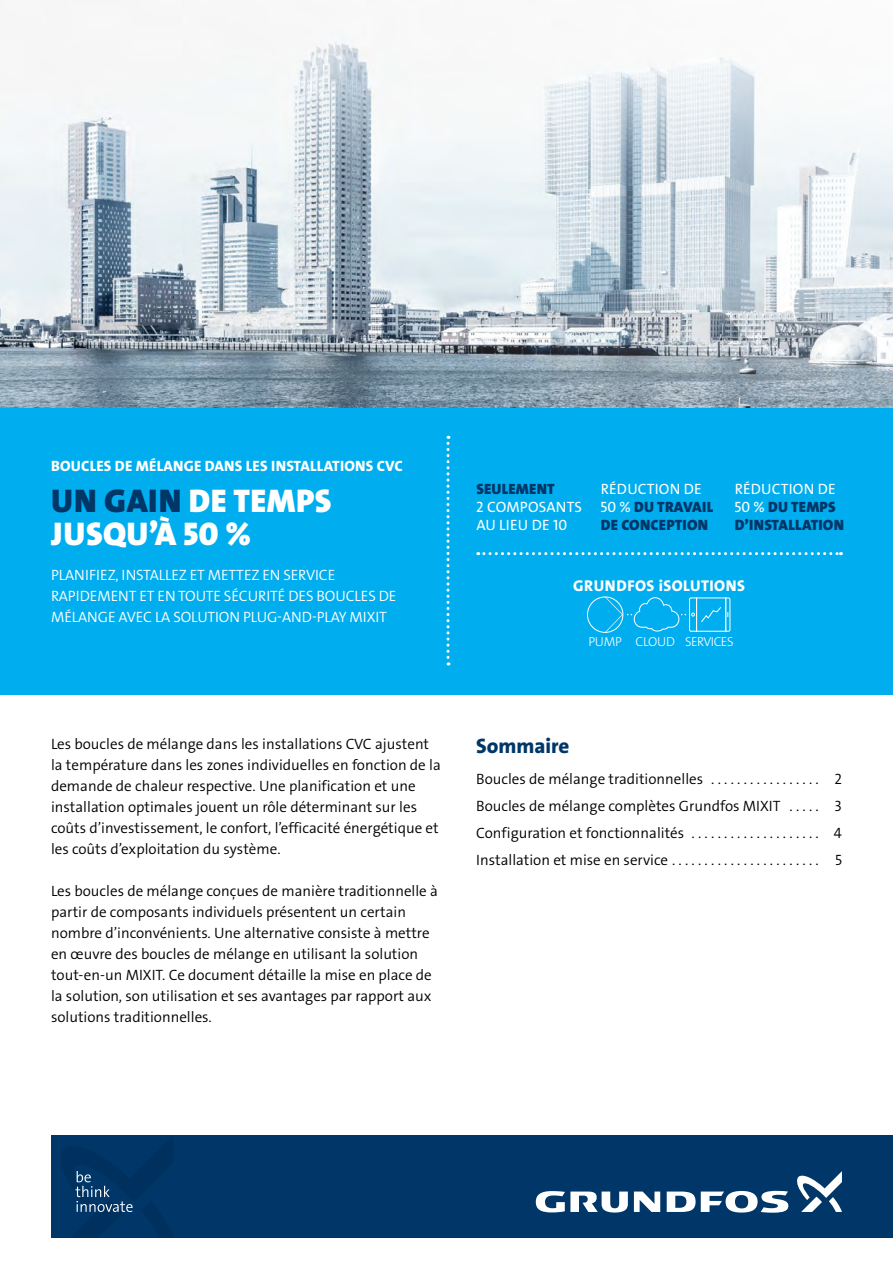
<style>
.page{position:relative;width:893px;height:1263px;background:#fff}
.page>*{position:absolute;margin:0;border:0;box-sizing:border-box;transform-origin:0 0}
.t1{font:33px/33px "Grundfos The Sans V2 OT 9 BL";letter-spacing:.015em;color:#fff}
.t2{font:21px "Grundfos The Sans V2 OT 8 XB";color:#003768}
.t3{font:15.6px "Grundfos The Sans V2 OT 8 XB";letter-spacing:.03em;color:#fff}
.t4{font:15px/21px "Grundfos The Sans V2 OT 4 SL";color:#000}
.t5{font:15px/21px "Grundfos The Sans V2 OT 4 SL";letter-spacing:-.005em;color:#fff}
.t6{font:15px/18px "Grundfos The Sans V2 OT 9 BL";letter-spacing:.015em;color:#003768}
.t7{font:15px/18px "Grundfos The Sans V2 OT 5 R";letter-spacing:.015em;color:#fff}
.t8{font:15px "Grundfos The Sans V2 OT 8 XB";letter-spacing:.015em;color:#fff}
.t9{font:13.05px "Grundfos The Sans V2 OT 3 L";letter-spacing:-.04em;color:#fff}
.s1{color:#003768}
.s2{font-family:"Grundfos The Sans V2 OT 5 R";color:#fff}
</style>
<div class="page">
<div style="left:51px;top:1135px;width:842px;height:102px;background:#003768"></div>
<svg style="left:634px;top:1191px;width:26px;height:21px"></svg>
<svg style="left:536px;top:1191px;width:92px;height:21px"></svg>
<svg style="left:667px;top:1191px;width:121px;height:22px"></svg>
<svg style="left:797px;top:1171px;width:45px;height:41px"></svg>
<svg style="left:61px;top:1137px;width:112px;height:100px"></svg>
<img style="left:0;top:37px;width:893px;height:371px">
<div style="left:0;top:408px;width:893px;height:286px;background:#00aeef"></div>
<div style="left:587px;top:597px;width:36px;height:36px;border:1px solid #fff;border-radius:50%"></div>
<svg style="left:605px;top:597px;width:125px;height:36px"></svg>
<svg style="left:446px;top:436px;width:3px;height:229px"></svg>
<svg style="left:478px;top:552px;width:363px;height:3px"></svg>
<p class="t8" style="left:51px;top:456px;width:353px">BOUCLES DE MÉLANGE DANS LES INSTALLATIONS CVC</p>
<h1 class="t1" style="left:51px;top:485px;width:282px"><span class="s1">UN GAIN</span> DE TEMPS<br>JUSQU’À 50 %</h1>
<p class="t5" style="left:51px;top:564px;width:347px">PLANIFIEZ, INSTALLEZ ET METTEZ EN SERVICE<br>RAPIDEMENT ET EN TOUTE SÉCURITÉ DES BOUCLES DE<br>MÉLANGE AVEC LA SOLUTION PLUG-AND-PLAY MIXIT</p>
<p class="t4" style="left:51px;top:733px;width:391px">Les boucles de mélange dans les installations CVC ajustent la température dans les zones individuelles en fonction de la demande de chaleur respective. Une planification et une installation optimales jouent un rôle déterminant sur les coûts d’investissement, le confort, l’efficacité énergétique et les coûts d’exploitation du système.</p>
<p class="t4" style="left:51px;top:880px;width:388px">Les boucles de mélange conçues de manière traditionnelle à partir de composants individuels présentent un certain nombre d’inconvénients. Une alternative consiste à mettre en œuvre des boucles de mélange en utilisant la solution tout-en-un MIXIT. Ce document détaille la mise en place de la solution, son utilisation et ses avantages par rapport aux solutions traditionnelles.</p>
<p class="t6" style="left:476px;top:480px;width:80px">SEULEMENT</p>
<p class="t7" style="left:476px;top:498px;width:107px">2 COMPOSANTS<br>AU LIEU DE 10</p>
<p class="t7" style="left:601px;top:480px;width:102px">RÉDUCTION DE</p>
<p class="t6" style="left:601px;top:498px;width:114px"><span class="s2">50 %</span> DU TRAVAIL<br>DE CONCEPTION</p>
<p class="t7" style="left:735px;top:480px;width:102px">RÉDUCTION DE</p>
<p class="t6" style="left:735px;top:498px;width:111px"><span class="s2">50 %</span> DU TEMPS<br>D’INSTALLATION</p>
<p class="t3" style="left:573px;top:576px;width:173px">GRUNDFOS iSOLUTIONS</p>
<p class="t9" style="left:588px;top:634px;width:147px">PUMP CLOUD SERVICES</p>
<h2 class="t2" style="left:476px;top:733px;width:95px">Sommaire</h2>
<p class="t4" style="left:476px;top:768px;width:236px">Boucles de mélange traditionnelles ..................</p>
<p class="t4" style="left:834px;top:768px;width:9px">2</p>
<p class="t4" style="left:476px;top:795px;width:314px">Boucles de mélange complètes Grundfos MIXIT ......</p>
<p class="t4" style="left:834px;top:795px;width:9px">3</p>
<p class="t4" style="left:476px;top:822px;width:217px">Configuration et fonctionnalités .....................</p>
<p class="t4" style="left:834px;top:822px;width:10px">4</p>
<p class="t4" style="left:476px;top:849px;width:200px">Installation et mise en service ........................</p>
<p class="t4" style="left:835px;top:849px;width:8px">5</p>
</div>
